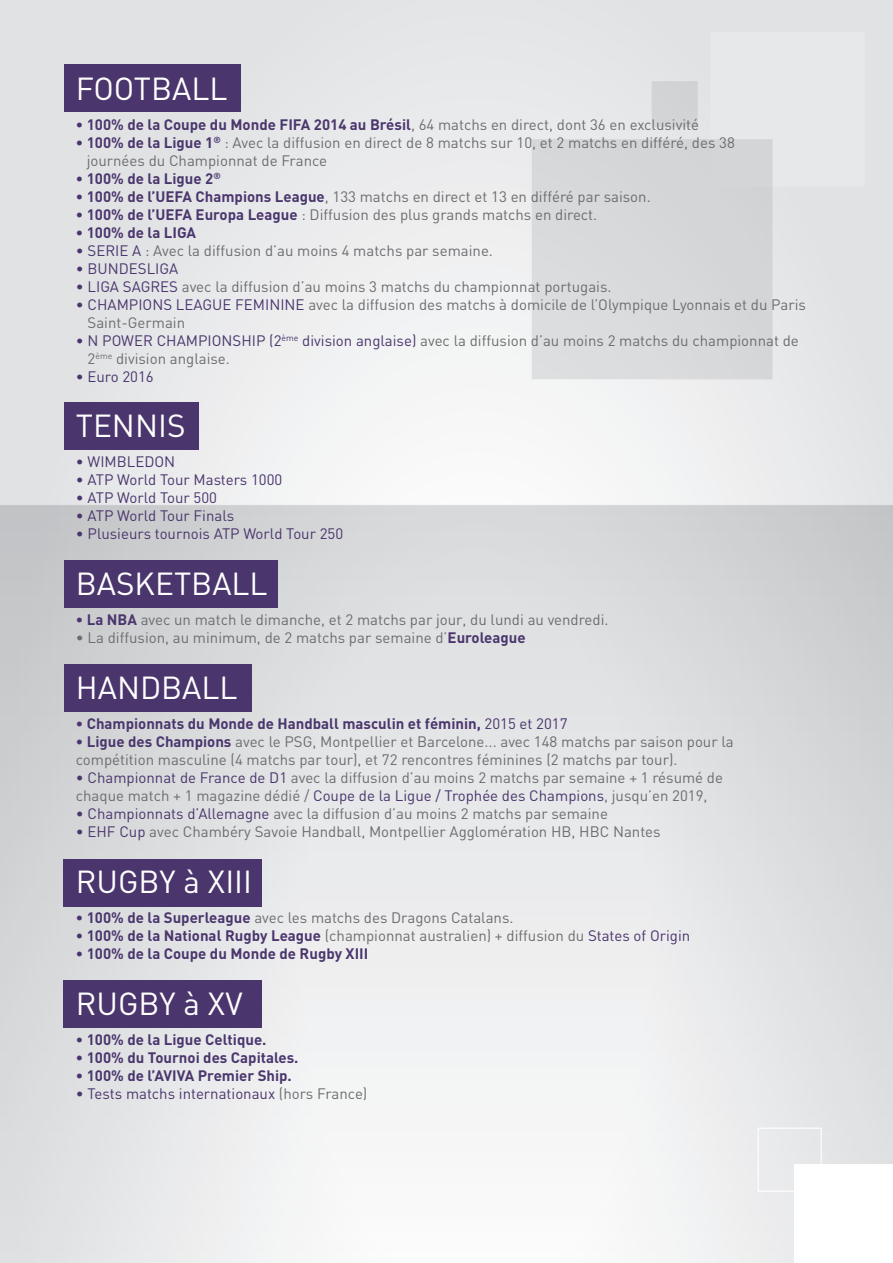
<style>
.page{position:relative;width:893px;height:1263px;background:#fff}
.page>*{position:absolute;margin:0;border:0;box-sizing:border-box;transform-origin:0 0}
.t1{font:31.5px "DIN";color:#fff}
.t2{font:15px/18px "DIN";color:#6c6d70}
.t3{font:700 15px "DIN";color:#4a366d}
.t4{font:15px "DIN";color:#4a366d}
.s1{font-weight:400;color:#6c6d70}
.s2{font-weight:700;color:#4a366d}
.s3{color:#4a366d}
.s4{font-weight:400}
.s5{color:#6c6d70}
</style>
<div class="page">
<img style="left:0;top:0;width:893px;height:1263px">
<div style="left:794px;top:1164px;width:99px;height:99px;background:#fff"></div>
<div style="left:758px;top:1127px;width:64px;height:65px;border:1px solid #fff"></div>
<div style="left:64px;top:64px;width:176px;height:48px;background:#4a366d"></div>
<div style="left:64px;top:402px;width:134px;height:48px;background:#4a366d"></div>
<div style="left:64px;top:560px;width:213px;height:48px;background:#4a366d"></div>
<div style="left:64px;top:664px;width:188px;height:48px;background:#4a366d"></div>
<div style="left:64px;top:859px;width:198px;height:48px;background:#4a366d"></div>
<div style="left:64px;top:980px;width:198px;height:48px;background:#4a366d"></div>
<p class="t1" style="left:76px;top:69px;width:153px">FOOTBALL</p>
<p class="t3" style="left:76px;top:114px;width:625px">• 100% de la Coupe du Monde FIFA 2014 au Brésil<span class="s1">, 64 matchs en direct, dont 36 en exclusivité</span></p>
<p class="t2" style="left:87px;top:133px;width:650px;text-indent:-11px"><span class="s2">• 100% de la Ligue 1</span><sup>®</sup> : Avec la diffusion en direct de 8 matchs sur 10, et 2 matchs en différé, des 38 journées du Championnat de France</p>
<p class="t3" style="left:76px;top:168px;width:146px">• 100% de la Ligue 2<sup>®</sup></p>
<p class="t2" style="left:76px;top:187px;width:576px"><span class="s2">• 100% de l’UEFA Champions League</span>, 133 matchs en direct et 13 en différé par saison.</p>
<p class="t2" style="left:76px;top:205px;width:523px"><span class="s2">• 100% de l’UEFA Europa League</span> : Diffusion des plus grands matchs en direct.</p>
<p class="t3" style="left:76px;top:222px;width:122px">• 100% de la LIGA</p>
<p class="t2" style="left:76px;top:241px;width:419px"><span class="s3">• SERIE A</span> : Avec la diffusion d’au moins 4 matchs par semaine.</p>
<p class="t4" style="left:76px;top:259px;width:104px">• BUNDESLIGA</p>
<p class="t2" style="left:76px;top:277px;width:537px"><span class="s3">• LIGA SAGRES</span> avec la diffusion d’au moins 3 matchs du championnat portugais.</p>
<p class="t2" style="left:88px;top:295px;width:720px;text-indent:-12px"><span class="s3">• CHAMPIONS LEAGUE FEMININE</span> avec la diffusion des matchs à domicile de l’Olympique Lyonnais et du Paris<br>Saint-Germain</p>
<p class="t2" style="left:88px;top:331px;width:713px;text-indent:-12px"><span class="s3">• N POWER CHAMPIONSHIP (2</span><sup>ème</sup> <span class="s3">division anglaise)</span> avec la diffusion d’au moins 2 matchs du championnat de<br>2<sup>ème</sup> division anglaise.</p>
<p class="t4" style="left:76px;top:367px;width:79px">• Euro 2016</p>
<p class="t1" style="left:76px;top:406px;width:111px">TENNIS</p>
<p class="t4" style="left:76px;top:453px;width:101px">• WIMBLEDON</p>
<p class="t4" style="left:76px;top:471px;width:208px">• ATP World Tour Masters 1000</p>
<p class="t4" style="left:76px;top:489px;width:143px">• ATP World Tour 500</p>
<p class="t4" style="left:76px;top:507px;width:160px">• ATP World Tour Finals</p>
<p class="t4" style="left:76px;top:525px;width:269px">• Plusieurs tournois ATP World Tour 250</p>
<p class="t1" style="left:76px;top:564px;width:193px">BASKETBALL</p>
<p class="t2" style="left:76px;top:611px;width:534px"><span class="s2">• La NBA</span> avec un match le dimanche, et 2 matchs par jour, du lundi au vendredi.</p>
<p class="t2" style="left:76px;top:629px;width:451px">• La diffusion, au minimum, de 2 matchs par semaine d’<span class="s2">Euroleague</span></p>
<p class="t1" style="left:76px;top:668px;width:163px">HANDBALL</p>
<p class="t3" style="left:76px;top:714px;width:493px">• Championnats du Monde de Handball masculin et féminin, <span class="s4">2015 et 2017</span></p>
<p class="t2" style="left:76px;top:732px;width:659px"><span class="s2">• Ligue des Champions</span> avec le PSG, Montpellier et Barcelone... avec 148 matchs par saison pour la</p>
<p class="t2" style="left:76px;top:750px;width:603px">compétition masculine (4 matchs par tour), et 72 rencontres féminines (2 matchs par tour).</p>
<p class="t2" style="left:76px;top:768px;width:649px"><span class="s3">• Championnat de France de D1</span> avec la diffusion d’au moins 2 matchs par semaine + 1 résumé de</p>
<p class="t2" style="left:76px;top:786px;width:633px">chaque match + 1 magazine dédié / <span class="s3">Coupe de la Ligue / Trophée des Champions</span>, jusqu’en 2019,</p>
<p class="t2" style="left:76px;top:804px;width:534px"><span class="s3">• Championnats d’Allemagne</span> avec la diffusion d’au moins 2 matchs par semaine</p>
<p class="t2" style="left:76px;top:822px;width:586px"><span class="s3">• EHF Cup</span> avec Chambéry Savoie Handball, Montpellier Agglomération HB, HBC Nantes</p>
<p class="t1" style="left:76px;top:862px;width:178px">RUGBY à XIII</p>
<p class="t2" style="left:76px;top:908px;width:439px"><span class="s2">• 100% de la Superleague</span> avec les matchs des Dragons Catalans.</p>
<p class="t2" style="left:76px;top:926px;width:616px"><span class="s2">• 100% de la National Rugby League</span> (championnat australien) + diffusion du <span class="s3">States of Origin</span></p>
<p class="t3" style="left:76px;top:944px;width:294px">• 100% de la Coupe du Monde de Rugby XIII</p>
<p class="t1" style="left:76px;top:984px;width:168px">RUGBY à XV</p>
<p class="t3" style="left:76px;top:1029px;width:192px">• 100% de la Ligue Celtique.</p>
<p class="t3" style="left:76px;top:1047px;width:224px">• 100% du Tournoi des Capitales.</p>
<p class="t3" style="left:76px;top:1065px;width:218px">• 100% de l’AVIVA Premier Ship.</p>
<p class="t4" style="left:76px;top:1084px;width:293px">• Tests matchs internationaux <span class="s5">(hors France)</span></p>
</div>
